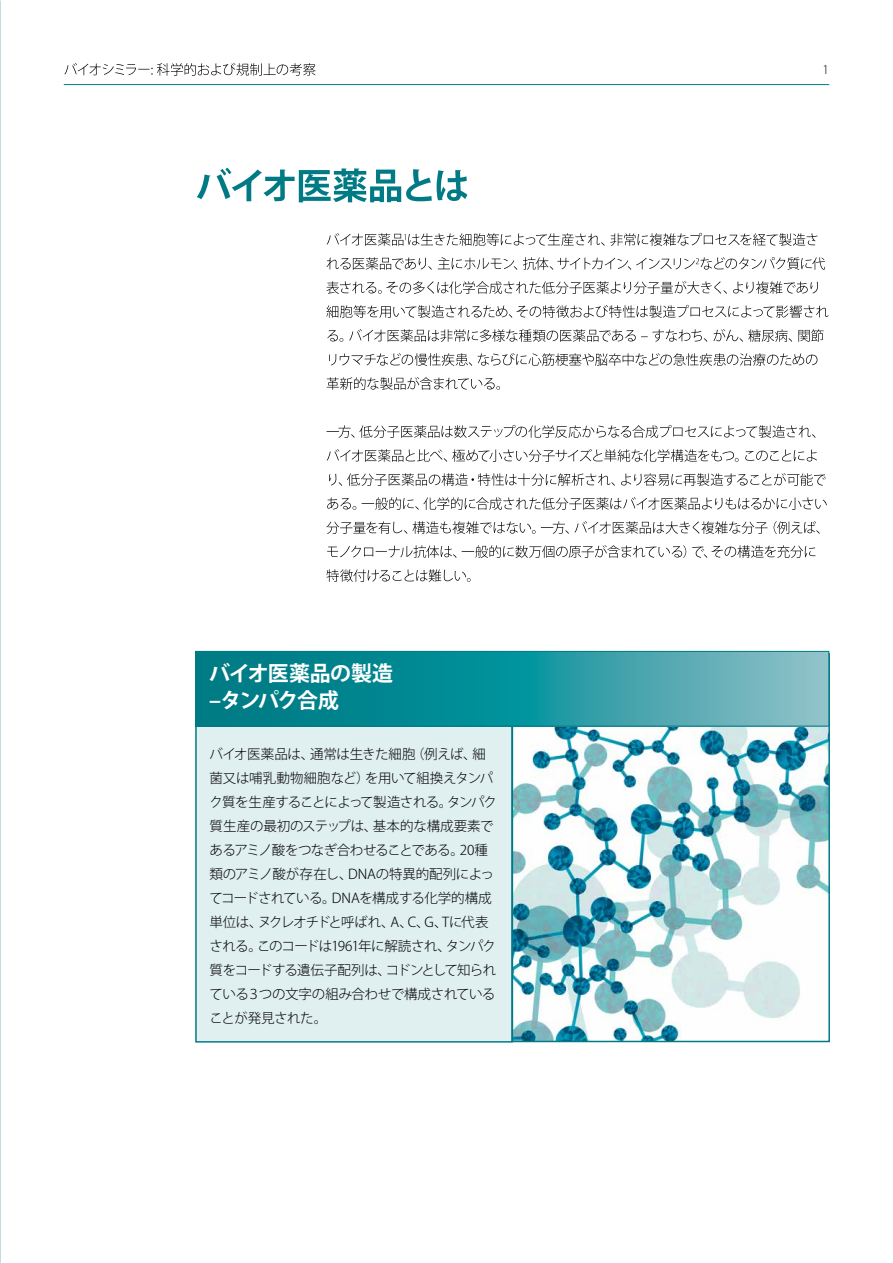
<style>
.page{position:relative;width:893px;height:1263px;background:#fff}
.page>*{position:absolute;margin:0;border:0;box-sizing:border-box;transform-origin:0 0}
.t1{font:700 21px/27px "Koz Go Pr 6 N";letter-spacing:-.045em;color:#fff}
.t2{font:300 13.5px/24px "Koz Go Pr 6 N";letter-spacing:-.035em;color:#000}
.t3{font:300 13.5px "Myriad Pro";color:#000}
</style>
<div class="page">
<svg style="left:326px;top:569px;width:145px;height:13px"></svg>
<svg style="left:327px;top:545px;width:488px;height:13px"></svg>
<svg style="left:326px;top:521px;width:494px;height:13px"></svg>
<svg style="left:327px;top:497px;width:500px;height:13px"></svg>
<svg style="left:329px;top:473px;width:497px;height:13px"></svg>
<svg style="left:327px;top:449px;width:490px;height:13px"></svg>
<svg style="left:327px;top:425px;width:489px;height:13px"></svg>
<svg style="left:327px;top:377px;width:173px;height:13px"></svg>
<svg style="left:329px;top:353px;width:488px;height:13px"></svg>
<svg style="left:327px;top:329px;width:497px;height:13px"></svg>
<svg style="left:326px;top:305px;width:502px;height:13px"></svg>
<svg style="left:326px;top:281px;width:492px;height:13px"></svg>
<svg style="left:327px;top:257px;width:498px;height:13px"></svg>
<svg style="left:327px;top:233px;width:490px;height:13px"></svg>
<svg style="left:64px;top:63px;width:252px;height:13px"></svg>
<hr style="left:64px;top:84px;width:765px;height:1px;background:#007b85">
<svg style="left:197px;top:168px;width:270px;height:34px"></svg>
<div style="left:196px;top:653px;width:316px;height:389px;background:#e0eff0"></div>
<div style="left:195px;top:653px;width:318px;height:389px;border:2px solid #007b85"></div>
<img style="left:515px;top:726px;width:312px;height:313px">
<div style="left:512px;top:653px;width:318px;height:389px;border:2px solid #007b85"></div>
<svg style="left:198px;top:653px;width:629px;height:71px;background:#2897a0"></svg>
<div style="left:196px;top:651px;width:633px;height:75px;border:1px solid #007b85"></div>
<h1 class="t1" style="left:209px;top:661px;width:186px">バイオ医薬品の製造–タンパク合成</h1>
<p class="t2" style="left:209px;top:743px;width:289px">バイオ医薬品は、通常は生きた細胞（例えば、細菌又は哺乳動物細胞など）を用いて組換えタンパク質を生産することによって製造される。タンパク質生産の最初のステップは、基本的な構成要素であるアミノ酸をつなぎ合わせることである。20種類のアミノ酸が存在し、DNAの特異的配列によってコードされている。DNAを構成する化学的構成単位は、ヌクレオチドと呼ばれ、A、C、G、Tに代表される。このコードは1961年に解読され、タンパク質をコードする遺伝子配列は、コドンとして知られている３つの文字の組み合わせで構成されていることが発見された。</p>
<p class="t3" style="left:823px;top:61px;width:8px">1</p>
</div>
